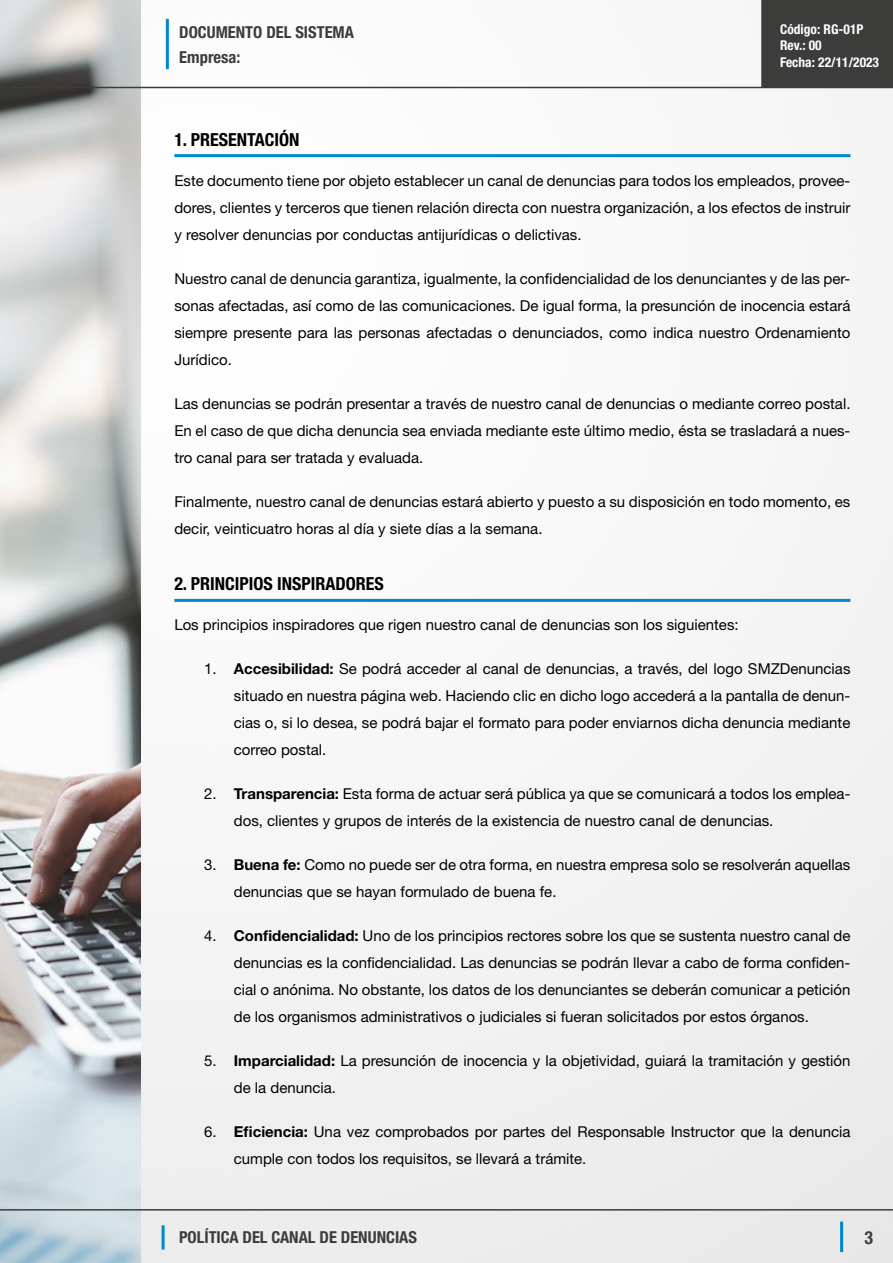
<style>
.page{position:relative;width:893px;height:1263px;background:#fff}
.page>*{position:absolute;margin:0;border:0;box-sizing:border-box;transform-origin:0 0}
.t1{font:700 condensed 18px "Helvetica Neue LT Std";color:#000}
.t2{font:700 condensed 18px "Helvetica Neue LT Std";color:#3c3c3b}
.t3{font:700 condensed 16.5px "Helvetica Neue LT Std";color:#3c3c3b}
.t4{font:15px/27px "Helvetica Neue LT Std";color:#000;text-align:justify}
.t5{font:700 condensed 13.5px/16.2px "Helvetica Neue LT Std";color:#fff}
.s1{font-weight:700}
</style>
<div class="page">
<img style="left:140px;top:0;width:753px;height:1263px">
<img style="left:0;top:0;width:140px;height:1263px">
<hr style="left:162px;top:1225px;width:3px;height:24px;background:#08c">
<hr style="left:0;top:1209px;width:893px;height:1px;background:#3c3c3b">
<hr style="left:840px;top:1221px;width:3px;height:31px;background:#08c">
<div style="left:762px;top:0;width:131px;height:87px;background:#3c3c3b"></div>
<hr style="left:761px;top:0;width:2px;height:87px;background:#3c3c3b">
<hr style="left:0;top:87px;width:893px;height:1px;background:#3c3c3b">
<hr style="left:166px;top:19px;width:3px;height:50px;background:#08c">
<hr style="left:174px;top:154px;width:676px;height:3px;background:#08c">
<hr style="left:174px;top:599px;width:676px;height:3px;background:#08c">
<p class="t5" style="left:780px;top:21px;width:85px">Código: RG-01P<br>Rev.: 00</p>
<p class="t3" style="left:179px;top:22px;width:176px">DOCUMENTO DEL SISTEMA</p>
<p class="t3" style="left:179px;top:47px;width:63px">Empresa:</p>
<p class="t5" style="left:780px;top:54px;width:101px">Fecha: 22/11/2023</p>
<p class="t1" style="left:174px;top:128px;width:127px">1. PRESENTACIÓN</p>
<p class="t4" style="left:174px;top:166px;width:678px">Este documento tiene por objeto establecer un canal de denuncias para todos los empleados, provee&shy;dores, clientes y terceros que tienen relación directa con nuestra organización, a los efectos de instruir y resolver denuncias por conductas antijurídicas o delictivas.</p>
<p class="t4" style="left:174px;top:264px;width:678px">Nuestro canal de denuncia garantiza, igualmente, la confidencialidad de los denunciantes y de las per&shy;sonas afectadas, así como de las comunicaciones. De igual forma, la presunción de inocencia estará siempre presente para las personas afectadas o denunciados, como indica nuestro Ordenamiento Jurídico.</p>
<p class="t4" style="left:174px;top:389px;width:678px">Las denuncias se podrán presentar a través de nuestro canal de denuncias o mediante correo postal.<br>En el caso de que dicha denuncia sea enviada mediante este último medio, ésta se trasladará a nues&shy;tro canal para ser tratada y evaluada.</p>
<p class="t4" style="left:174px;top:487px;width:677px">Finalmente, nuestro canal de denuncias estará abierto y puesto a su disposición en todo momento, es decir, veinticuatro horas al día y siete días a la semana.</p>
<p class="t1" style="left:174px;top:573px;width:211px">2. PRINCIPIOS INSPIRADORES</p>
<p class="t4" style="left:174px;top:611px;width:566px">Los principios inspiradores que rigen nuestro canal de denuncias son los siguientes:</p>
<p class="t4" style="left:234px;top:655px;width:618px;text-indent:-30px">1. <span class="s1">Accesibilidad:</span> Se podrá acceder al canal de denuncias, a través, del logo SMZDenuncias situado en nuestra página web. Haciendo clic en dicho logo accederá a la pantalla de denun&shy;cias o, si lo desea, se podrá bajar el formato para poder enviarnos dicha denuncia mediante correo postal.</p>
<p class="t4" style="left:234px;top:780px;width:618px;text-indent:-30px">2. <span class="s1">Transparencia:</span> Esta forma de actuar será pública ya que se comunicará a todos los emplea&shy;dos, clientes y grupos de interés de la existencia de nuestro canal de denuncias.</p>
<p class="t4" style="left:234px;top:851px;width:618px;text-indent:-30px">3. <span class="s1">Buena fe:</span> Como no puede ser de otra forma, en nuestra empresa solo se resolverán aquellas denuncias que se hayan formulado de buena fe.</p>
<p class="t4" style="left:234px;top:922px;width:618px;text-indent:-30px">4. <span class="s1">Confidencialidad:</span> Uno de los principios rectores sobre los que se sustenta nuestro canal de denuncias es la confidencialidad. Las denuncias se podrán llevar a cabo de forma confiden&shy;cial o anónima. No obstante, los datos de los denunciantes se deberán comunicar a petición de los organismos administrativos o judiciales si fueran solicitados por estos órganos.</p>
<p class="t4" style="left:234px;top:1047px;width:618px;text-indent:-30px">5. <span class="s1">Imparcialidad:</span> La presunción de inocencia y la objetividad, guiará la tramitación y gestión de la denuncia.</p>
<p class="t4" style="left:234px;top:1118px;width:618px;text-indent:-30px">6. <span class="s1">Eficiencia:</span> Una vez comprobados por partes del Responsable Instructor que la denuncia cumple con todos los requisitos, se llevará a trámite.</p>
<p class="t3" style="left:179px;top:1227px;width:239px">POLÍTICA DEL CANAL DE DENUNCIAS</p>
<p class="t2" style="left:865px;top:1226px;width:10px">3</p>
</div>
